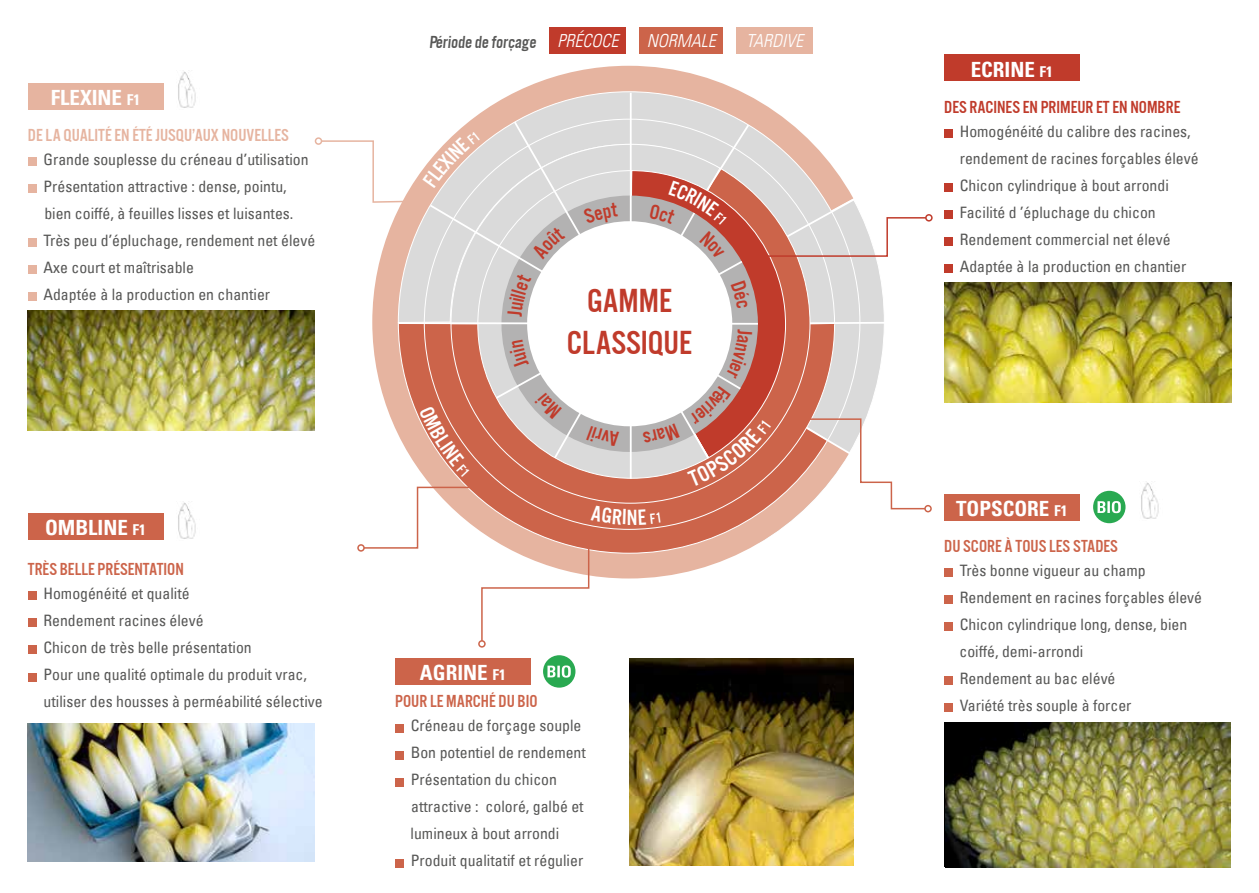
<style>
.page{position:relative;width:1259px;height:893px;background:#fff}
.page>*{position:absolute;margin:0;border:0;box-sizing:border-box;transform-origin:0 0}
.t1{font:34.5px/41.4px "Alternate Got No 3 D";color:#c03b2b;text-align:center}
.t2{font:22.65px "Alternate Got No 3 D";color:#fff}
.t3{font:21px "Univers Com 67 Bold Cond";color:#fff}
.t4{font:18px "Alternate Got No 3 D";color:#cc644a}
.t5{font:18px "Alternate Got No 3 D";color:#e6b4a0}
.t6{font:18px "Alternate Got No 3 D";color:#c03b2b}
.t7{font:18px "Alternate Got No 3 D";color:#575756}
.t8{font:18px "Univers Com 47 Light Cond Obl";color:#fff}
.t9{font:condensed 15.75px/27px "Univers Com 57";color:#575756}
.s1{font-size:15px}
.s2{font-family:"Univers Com 47 Light Cond Obl";color:#fff}
</style>
<div class="page">
<svg style="left:518px;top:66px;width:222px;height:25px;fill:#e6b4a0"></svg>
<svg style="left:457px;top:91px;width:344px;height:41px"></svg>
<svg style="left:512px;top:120px;width:198px;height:12px;background:#dcdcdc"></svg>
<div style="left:395px;top:724px;width:9px;height:8px;background:#cc644a"></div>
<div style="left:395px;top:751px;width:9px;height:8px;background:#cc644a"></div>
<div style="left:395px;top:778px;width:9px;height:8px;background:#cc644a"></div>
<div style="left:395px;top:859px;width:9px;height:8px;background:#cc644a"></div>
<div style="left:28px;top:83px;width:135px;height:26px;background:#e6b4a0"></div>
<div style="left:28px;top:157px;width:8px;height:9px;background:#e6b4a0"></div>
<div style="left:28px;top:184px;width:8px;height:9px;background:#e6b4a0"></div>
<div style="left:28px;top:238px;width:8px;height:9px;background:#e6b4a0"></div>
<div style="left:28px;top:265px;width:8px;height:9px;background:#e6b4a0"></div>
<div style="left:28px;top:292px;width:8px;height:9px;background:#e6b4a0"></div>
<img style="left:28px;top:311px;width:287px;height:120px">
<div style="left:28px;top:514px;width:135px;height:26px;background:#cc644a"></div>
<div style="left:28px;top:592px;width:8px;height:8px;background:#cc644a"></div>
<div style="left:28px;top:619px;width:8px;height:8px;background:#cc644a"></div>
<div style="left:28px;top:646px;width:8px;height:8px;background:#cc644a"></div>
<div style="left:28px;top:673px;width:8px;height:8px;background:#cc644a"></div>
<img style="left:28px;top:724px;width:287px;height:137px">
<div style="left:395px;top:658px;width:135px;height:27px;background:#cc644a"></div>
<div style="left:478px;top:640px;width:8px;height:8px;border:2px solid #cc644a;border-radius:50%"></div>
<div style="left:315px;top:137px;width:7px;height:8px;border:2px solid #e6b4a0;border-radius:50%"></div>
<div style="left:549px;top:28px;width:77px;height:26px;background:#c03b2b"></div>
<div style="left:543px;top:655px;width:32px;height:33px;background:#29a951;border-radius:50%"></div>
<svg style="left:547px;top:665px;width:24px;height:13px"></svg>
<img style="left:178px;top:502px;width:18px;height:37px">
<img style="left:629px;top:658px;width:225px;height:208px">
<div style="left:944px;top:55px;width:135px;height:26px;background:#c03b2b"></div>
<div style="left:944px;top:129px;width:8px;height:9px;background:#c03b2b"></div>
<div style="left:944px;top:183px;width:8px;height:9px;background:#c03b2b"></div>
<div style="left:944px;top:210px;width:8px;height:9px;background:#c03b2b"></div>
<div style="left:944px;top:237px;width:8px;height:9px;background:#c03b2b"></div>
<div style="left:944px;top:264px;width:8px;height:9px;background:#c03b2b"></div>
<img style="left:944px;top:282px;width:287px;height:120px">
<div style="left:944px;top:494px;width:135px;height:26px;background:#cc644a"></div>
<div style="left:944px;top:568px;width:8px;height:9px;background:#cc644a"></div>
<div style="left:944px;top:595px;width:8px;height:9px;background:#cc644a"></div>
<div style="left:944px;top:622px;width:8px;height:9px;background:#cc644a"></div>
<div style="left:944px;top:676px;width:8px;height:9px;background:#cc644a"></div>
<div style="left:944px;top:703px;width:8px;height:9px;background:#cc644a"></div>
<img style="left:945px;top:723px;width:285px;height:144px">
<div style="left:925px;top:214px;width:7px;height:8px;border:2px solid #c03b2b;border-radius:50%"></div>
<div style="left:924px;top:505px;width:7px;height:7px;border:2px solid #cc644a;border-radius:50%"></div>
<div style="left:639px;top:28px;width:84px;height:26px;background:#cc644a"></div>
<div style="left:736px;top:27px;width:77px;height:26px;background:#e6b4a0"></div>
<div style="left:1093px;top:491px;width:32px;height:32px;background:#29a951;border-radius:50%"></div>
<svg style="left:1097px;top:501px;width:23px;height:12px"></svg>
<img style="left:178px;top:71px;width:18px;height:37px">
<img style="left:1141px;top:482px;width:18px;height:37px">
<svg style="left:320px;top:132px;width:607px;height:510px"></svg>
<h3 class="t3" style="left:51px;top:84px;width:91px">FLEXINE <span class="s1">F1</span></h3>
<p class="t5" style="left:28px;top:126px;width:262px">DE LA QUALITÉ EN ÉTÉ JUSQU’AUX NOUVELLES</p>
<p class="t9" style="left:43px;top:146px;width:273px">Grande souplesse du créneau d’utilisation Présentation attractive : dense, pointu, bien coiffé, à feuilles lisses et luisantes.<br>Très peu d’épluchage, rendement net élevé Axe court et maîtrisable<br>Adaptée à la production en chantier</p>
<h3 class="t3" style="left:45px;top:515px;width:102px">OMBLINE <span class="s1">F1</span></h3>
<p class="t4" style="left:28px;top:560px;width:157px">TRÈS BELLE PRÉSENTATION</p>
<p class="t9" style="left:43px;top:580px;width:281px">Homogénéité et qualité<br>Rendement racines élevé<br>Chicon de très belle présentation<br>Pour une qualité optimale du produit vrac, utiliser des housses à perméabilité sélective</p>
<p class="t7" style="left:429px;top:33px;width:191px">Période de forçage <span class="s2">PRÉCOCE</span></p>
<p class="t8" style="left:646px;top:30px;width:71px">NORMALE</p>
<p class="t8" style="left:746px;top:29px;width:59px">TARDIVE</p>
<h1 class="t1" style="left:567px;top:281px;width:127px">GAMME<br>CLASSIQUE</h1>
<h2 class="t2" style="left:627px;top:505px;width:12px">N</h2>
<h3 class="t3" style="left:420px;top:660px;width:87px">AGRINE <span class="s1">F1</span></h3>
<p class="t4" style="left:395px;top:692px;width:144px">POUR LE MARCHÉ DU BIO</p>
<p class="t9" style="left:410px;top:712px;width:177px">Créneau de forçage souple<br>Bon potentiel de rendement<br>Présentation du chicon attractive : coloré, galbé et lumineux à bout arrondi<br>Produit qualitatif et régulier</p>
<h3 class="t3" style="left:970px;top:56px;width:84px">ECRINE <span class="s1">F1</span></h3>
<p class="t6" style="left:944px;top:97px;width:238px">DES RACINES EN PRIMEUR ET EN NOMBRE</p>
<p class="t9" style="left:959px;top:118px;width:240px">Homogénéité du calibre des racines, rendement de racines forçables élevé Chicon cylindrique à bout arrondi Facilité d ’épluchage du chicon Rendement commercial net élevé Adaptée à la production en chantier</p>
<h3 class="t3" style="left:956px;top:495px;width:113px">TOPSCORE <span class="s1">F1</span></h3>
<p class="t4" style="left:944px;top:536px;width:175px">DU SCORE À TOUS LES STADES</p>
<p class="t9" style="left:959px;top:557px;width:244px">Très bonne vigueur au champ<br>Rendement en racines forçables élevé<br>Chicon cylindrique long, dense, bien coiffé, demi-arrondi<br>Rendement au bac elévé<br>Variété très souple à forcer</p>
</div>
